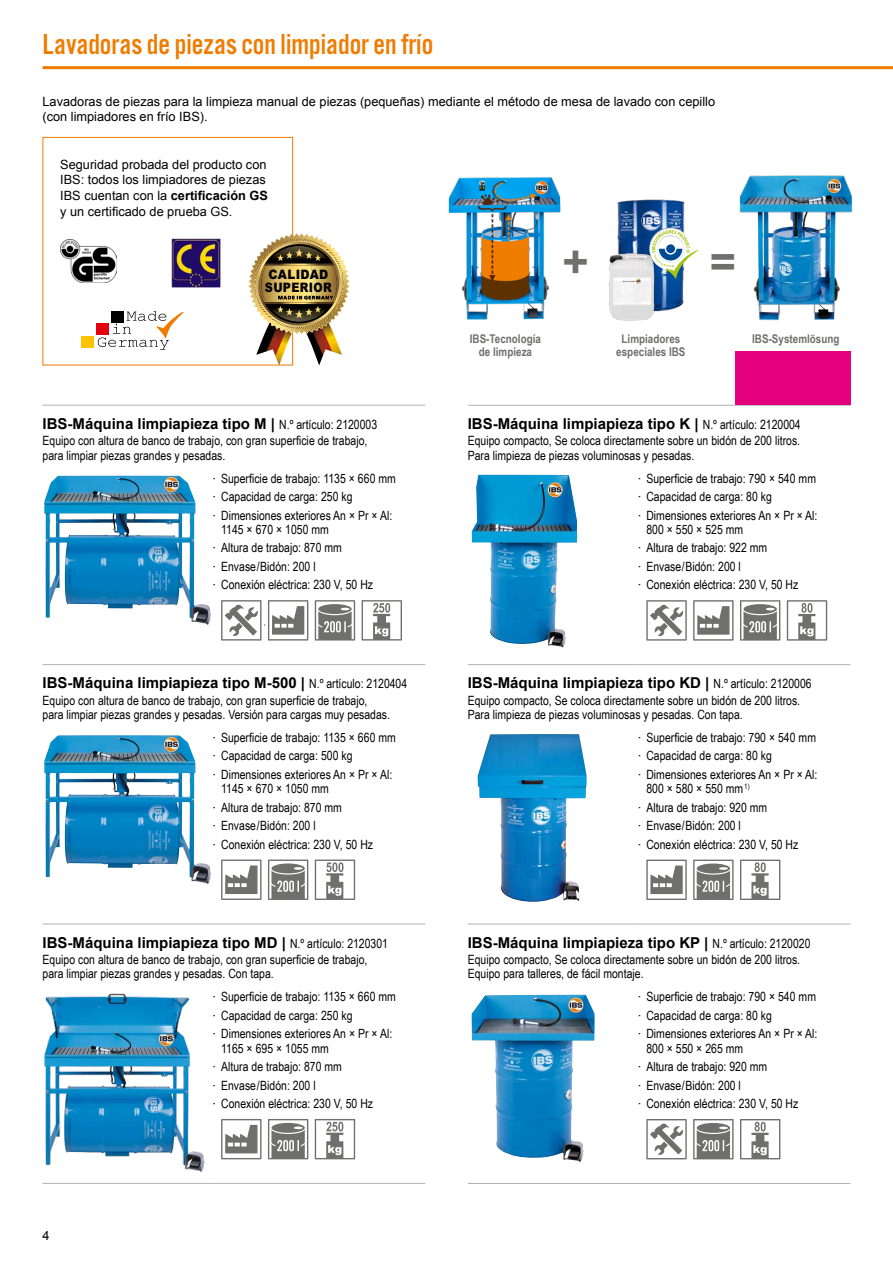
<style>
.page{position:relative;width:893px;height:1263px;background:#fff}
.page>*{position:absolute;margin:0;border:0;box-sizing:border-box;transform-origin:0 0}
.t1{font:700 45px "Arial";color:#6f6f6e}
.t2{font:30px "Alternate Got No 3 D";color:#ef7c00}
.t3{font:700 15px "Arial";color:#000}
.t4{font:900 13.05px/12.9px "Arial";letter-spacing:.025em;color:#000;scale:.9 1}
.t5{font:12.75px/18.5px "Arial Narrow";color:#000}
.t6{font:12.75px/15.8px "Arial";color:#000}
.t7{font:700 12px/13.5px "Arial Narrow";color:#6f6f6e;text-align:center}
.s1{font-weight:700}
.s2{font-family:"Arial Narrow";font-weight:400;font-size:12.75px}
.s3{font-family:"Arial"}
</style>
<div class="page">
<div style="left:43px;top:137px;width:250px;height:228px;border:1px solid #ef7c00"></div>
<hr style="left:43px;top:405px;width:170px;height:1px;background:#b1b2b3">
<hr style="left:213px;top:405px;width:212px;height:1px;background:#b1b2b3">
<hr style="left:43px;top:664px;width:170px;height:1px;background:#b1b2b3">
<hr style="left:213px;top:664px;width:212px;height:1px;background:#b1b2b3">
<hr style="left:43px;top:924px;width:170px;height:1px;background:#b1b2b3">
<hr style="left:213px;top:924px;width:212px;height:1px;background:#b1b2b3">
<hr style="left:43px;top:1183px;width:170px;height:1px;background:#b1b2b3">
<hr style="left:213px;top:1183px;width:212px;height:1px;background:#b1b2b3">
<img style="left:44px;top:476px;width:167px;height:149px">
<svg style="left:315px;top:600px;width:40px;height:40px"></svg>
<svg style="left:362px;top:600px;width:40px;height:40px"></svg>
<img style="left:44px;top:735px;width:167px;height:149px">
<svg style="left:221px;top:859px;width:40px;height:41px"></svg>
<svg style="left:268px;top:859px;width:40px;height:41px"></svg>
<svg style="left:315px;top:859px;width:40px;height:41px"></svg>
<img style="left:43px;top:993px;width:162px;height:179px">
<svg style="left:221px;top:1119px;width:40px;height:40px"></svg>
<svg style="left:268px;top:1119px;width:40px;height:40px"></svg>
<svg style="left:315px;top:1119px;width:40px;height:40px"></svg>
<hr style="left:468px;top:405px;width:170px;height:1px;background:#b1b2b3">
<hr style="left:638px;top:405px;width:212px;height:1px;background:#b1b2b3">
<hr style="left:468px;top:664px;width:170px;height:1px;background:#b1b2b3">
<hr style="left:638px;top:664px;width:212px;height:1px;background:#b1b2b3">
<hr style="left:468px;top:924px;width:170px;height:1px;background:#b1b2b3">
<hr style="left:638px;top:924px;width:212px;height:1px;background:#b1b2b3">
<hr style="left:468px;top:1183px;width:170px;height:1px;background:#b1b2b3">
<hr style="left:638px;top:1183px;width:212px;height:1px;background:#b1b2b3">
<img style="left:472px;top:475px;width:105px;height:173px">
<svg style="left:646px;top:600px;width:41px;height:41px"></svg>
<svg style="left:693px;top:600px;width:41px;height:41px"></svg>
<svg style="left:740px;top:600px;width:40px;height:41px"></svg>
<svg style="left:787px;top:600px;width:40px;height:41px"></svg>
<img style="left:477px;top:734px;width:110px;height:168px">
<svg style="left:646px;top:860px;width:41px;height:40px"></svg>
<svg style="left:693px;top:860px;width:41px;height:40px"></svg>
<svg style="left:740px;top:860px;width:40px;height:40px"></svg>
<img style="left:472px;top:995px;width:123px;height:167px">
<svg style="left:646px;top:1119px;width:41px;height:40px"></svg>
<svg style="left:693px;top:1119px;width:41px;height:40px"></svg>
<svg style="left:740px;top:1119px;width:40px;height:40px"></svg>
<hr style="left:43px;top:66px;width:850px;height:3px;background:#ef7c00">
<img style="left:60px;top:239px;width:56px;height:44px">
<img style="left:739px;top:175px;width:114px;height:146px">
<img style="left:448px;top:177px;width:113px;height:143px">
<div style="left:96px;top:324px;width:12px;height:11px;background:#e3000f"></div>
<div style="left:82px;top:336px;width:12px;height:12px;background:#fdc300"></div>
<svg style="left:98px;top:311px;width:85px;height:39px"></svg>
<img style="left:256px;top:333px;width:36px;height:32px">
<img style="left:306px;top:329px;width:36px;height:36px">
<img style="left:265px;top:329px;width:34px;height:4px">
<img style="left:249px;top:233px;width:53px;height:70px">
<svg style="left:254px;top:238px;width:90px;height:91px;background:#a6915c"></svg>
<img style="left:617px;top:199px;width:68px;height:112px">
<svg style="left:649px;top:228px;width:49px;height:51px"></svg>
<img style="left:609px;top:253px;width:49px;height:68px">
<img style="left:171px;top:238px;width:50px;height:50px">
<svg style="left:221px;top:600px;width:87px;height:40px"></svg>
<div style="left:735px;top:351px;width:115px;height:54px;background:#e5007d"></div>
<h2 class="t2" style="left:43px;top:28px;width:392px">Lavadoras de piezas con limpiador en frío</h2>
<p class="t6" style="left:43px;top:93px;width:674px">Lavadoras de piezas para la limpieza manual de piezas (pequeñas) mediante el método de mesa de lavado con cepillo (con limpiadores en frío IBS).</p>
<p class="t6" style="left:60px;top:156px;width:209px">Seguridad probada del producto con IBS: todos los limpiadores de piezas IBS cuentan con la <span class="s1">certificación GS </span>y un certificado de prueba GS.</p>
<p class="t4" style="left:265px;top:267px;width:76px">CALIDAD<br>SUPERIOR</p>
<p class="t3" style="left:43px;top:413px;width:336px">IBS-Máquina limpiapieza tipo M | <span class="s2">N.º artículo: 2120003</span></p>
<p class="t5" style="left:43px;top:433px;width:326px;line-height:14.2px">Equipo con altura de banco de trabajo, con gran superficie de trabajo, para limpiar piezas grandes y pesadas.</p>
<p class="t5" style="left:213px;top:468px;width:185px"><span class="s3">∙</span> Superficie de trabajo: 1135 × 660 mm <span class="s3">∙</span> Capacidad de carga: 250 kg<br><span class="s3">∙</span> Dimensiones exteriores An × Pr × Al:</p>
<p class="t5" style="left:213px;top:520px;width:162px;text-indent:9px">1145 × 670 × 1050 mm<br><span class="s3">∙</span> Altura de trabajo: 870 mm<br><span class="s3">∙</span> Envase/Bidón: 200 l<br><span class="s3">∙</span> Conexión eléctrica: 230 V, 50 Hz</p>
<p class="t3" style="left:43px;top:672px;width:366px">IBS-Máquina limpiapieza tipo M-500 | <span class="s2">N.º artículo: 2120404</span></p>
<p class="t5" style="left:43px;top:692px;width:349px;line-height:14.2px">Equipo con altura de banco de trabajo, con gran superficie de trabajo, para limpiar piezas grandes y pesadas. Versión para cargas muy pesadas.</p>
<p class="t5" style="left:213px;top:728px;width:185px"><span class="s3">∙</span> Superficie de trabajo: 1135 × 660 mm <span class="s3">∙</span> Capacidad de carga: 500 kg<br><span class="s3">∙</span> Dimensiones exteriores An × Pr × Al:</p>
<p class="t5" style="left:213px;top:779px;width:162px;text-indent:9px">1145 × 670 × 1050 mm<br><span class="s3">∙</span> Altura de trabajo: 870 mm<br><span class="s3">∙</span> Envase/Bidón: 200 l<br><span class="s3">∙</span> Conexión eléctrica: 230 V, 50 Hz</p>
<p class="t3" style="left:43px;top:932px;width:347px">IBS-Máquina limpiapieza tipo MD | <span class="s2">N.º artículo: 2120301</span></p>
<p class="t5" style="left:43px;top:952px;width:326px;line-height:14.2px">Equipo con altura de banco de trabajo, con gran superficie de trabajo, para limpiar piezas grandes y pesadas. Con tapa.</p>
<p class="t5" style="left:213px;top:987px;width:185px"><span class="s3">∙</span> Superficie de trabajo: 1135 × 660 mm <span class="s3">∙</span> Capacidad de carga: 250 kg<br><span class="s3">∙</span> Dimensiones exteriores An × Pr × Al:</p>
<p class="t5" style="left:213px;top:1038px;width:162px;text-indent:9px">1165 × 695 × 1055 mm<br><span class="s3">∙</span> Altura de trabajo: 870 mm<br><span class="s3">∙</span> Envase/Bidón: 200 l<br><span class="s3">∙</span> Conexión eléctrica: 230 V, 50 Hz</p>
<p class="t6" style="left:43px;top:1227px;width:9px">4</p>
<h1 class="t1" style="left:562px;top:231px;width:28px">+</h1>
<h1 class="t1" style="left:710px;top:231px;width:28px">=</h1>
<p class="t7" style="left:470px;top:331px;width:73px">IBS-Tecnología de limpieza</p>
<p class="t7" style="left:616px;top:331px;width:71px">Limpiadores especiales IBS</p>
<p class="t7" style="left:752px;top:331px;width:89px">IBS-Systemlösung</p>
<p class="t3" style="left:468px;top:413px;width:335px">IBS-Máquina limpiapieza tipo K | <span class="s2">N.º artículo: 2120004</span></p>
<p class="t5" style="left:468px;top:433px;width:334px;line-height:14.2px">Equipo compacto, Se coloca directamente sobre un bidón de 200 litros.<br>Para limpieza de piezas voluminosas y pesadas.</p>
<p class="t5" style="left:638px;top:468px;width:181px"><span class="s3">∙</span> Superficie de trabajo: 790 × 540 mm <span class="s3">∙</span> Capacidad de carga: 80 kg<br><span class="s3">∙</span> Dimensiones exteriores An × Pr × Al:</p>
<p class="t5" style="left:638px;top:520px;width:162px;text-indent:9px">800 × 550 × 525 mm<br><span class="s3">∙</span> Altura de trabajo: 922 mm<br><span class="s3">∙</span> Envase/Bidón: 200 l<br><span class="s3">∙</span> Conexión eléctrica: 230 V, 50 Hz</p>
<p class="t3" style="left:468px;top:672px;width:345px">IBS-Máquina limpiapieza tipo KD | <span class="s2">N.º artículo: 2120006</span></p>
<p class="t5" style="left:468px;top:693px;width:334px;line-height:14.2px">Equipo compacto, Se coloca directamente sobre un bidón de 200 litros.<br>Para limpieza de piezas voluminosas y pesadas. Con tapa.</p>
<p class="t5" style="left:638px;top:728px;width:181px"><span class="s3">∙</span> Superficie de trabajo: 790 × 540 mm <span class="s3">∙</span> Capacidad de carga: 80 kg<br><span class="s3">∙</span> Dimensiones exteriores An × Pr × Al:</p>
<p class="t5" style="left:638px;top:779px;width:162px;text-indent:9px">800 × 580 × 550 mm<sup>1)<br></sup><span class="s3">∙</span> Altura de trabajo: 920 mm<br><span class="s3">∙</span> Envase/Bidón: 200 l<br><span class="s3">∙</span> Conexión eléctrica: 230 V, 50 Hz</p>
<p class="t3" style="left:468px;top:932px;width:344px">IBS-Máquina limpiapieza tipo KP | <span class="s2">N.º artículo: 2120020</span></p>
<p class="t5" style="left:468px;top:952px;width:334px;line-height:14.2px">Equipo compacto, Se coloca directamente sobre un bidón de 200 litros.<br>Equipo para talleres, de fácil montaje.</p>
<p class="t5" style="left:638px;top:987px;width:181px"><span class="s3">∙</span> Superficie de trabajo: 790 × 540 mm <span class="s3">∙</span> Capacidad de carga: 80 kg<br><span class="s3">∙</span> Dimensiones exteriores An × Pr × Al:</p>
<p class="t5" style="left:638px;top:1038px;width:162px;text-indent:9px">800 × 550 × 265 mm<br><span class="s3">∙</span> Altura de trabajo: 920 mm<br><span class="s3">∙</span> Envase/Bidón: 200 l<br><span class="s3">∙</span> Conexión eléctrica: 230 V, 50 Hz</p>
</div>
